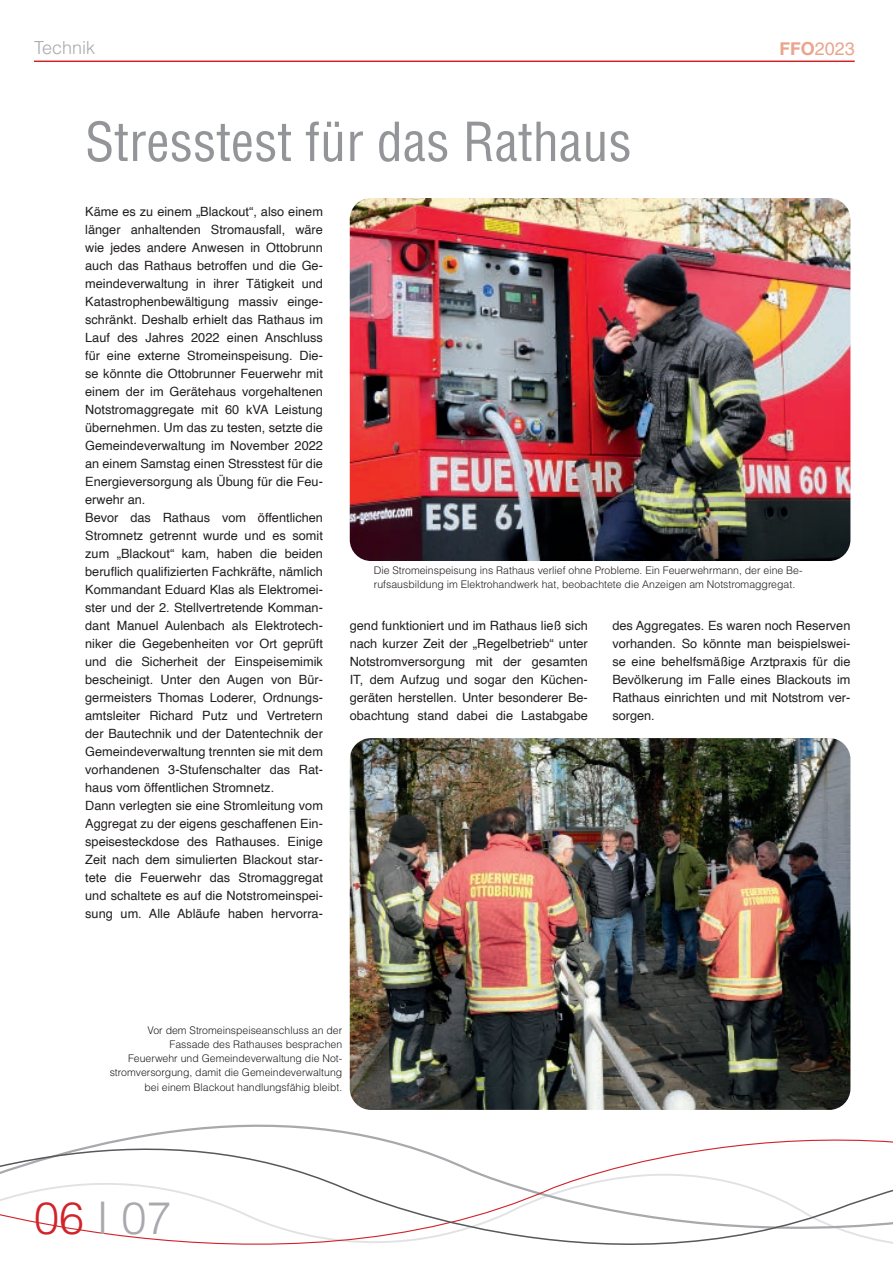
<style>
.page{position:relative;width:893px;height:1263px;background:#fff}
.page>*{position:absolute;margin:0;border:0;box-sizing:border-box;transform-origin:0 0}
.t1{font:condensed 52.5px "Helvetica LT Std";color:#939598}
.t2{font:300 45px "Helvetica LT Std";color:#a8a9ad}
.t3{font:300 18px "Helvetica LT Std";color:#a8a9ad}
.t4{font:18px "Helvetica LT Std";color:#eaa58e}
.t5{font:12.75px/18px "Helvetica";color:#231f20;text-align:justify}
.t6{font:300 10.5px/14.2px "Helvetica LT Std";color:#231f20}
.s1{font-family:"Helvetica Neue";font-weight:700}
.s2{color:#d1232a}
</style>
<div class="page">
<svg style="left:0;top:972px;width:893px;height:273px"></svg>
<hr style="left:34px;top:61px;width:821px;height:1px;background:#d1232a">
<img style="left:350px;top:198px;width:500px;height:363px">
<img style="left:350px;top:738px;width:500px;height:372px">
<h3 class="t3" style="left:34px;top:36px;width:63px">Technik</h3>
<h3 class="t4" style="left:779px;top:38px;width:77px"><span class="s1">FFO</span>2023</h3>
<h1 class="t1" style="left:85px;top:109px;width:548px">Stresstest für das Rathaus</h1>
<p class="t5" style="left:85px;top:203px;width:239px;text-align:left">Käme es zu einem „Blackout“, also einem länger anhaltenden Stromausfall, wäre wie jedes andere Anwesen in Ottobrunn auch das Rathaus betroffen und die Ge&shy;meindeverwaltung in ihrer Tätigkeit und Katastrophenbewältigung massiv einge&shy;schränkt. Deshalb erhielt das Rathaus im Lauf des Jahres 2022 einen Anschluss für eine externe Stromeinspeisung. Die&shy;se könnte die Ottobrunner Feuerwehr mit einem der im Gerätehaus vorgehaltenen Notstromaggregate mit 60 kVA Leistung übernehmen. Um das zu testen, setzte die Gemeindeverwaltung im November 2022 an einem Samstag einen Stresstest für die Energieversorgung als Übung für die Feu&shy;erwehr an.<br>Bevor das Rathaus vom öffentlichen Stromnetz getrennt wurde und es somit zum „Blackout“ kam, haben die beiden beruflich qualifizierten Fachkräfte, nämlich Kommandant Eduard Klas als Elektromei&shy;ster und der 2. Stellvertretende Komman&shy;dant Manuel Aulenbach als Elektrotech&shy;niker die Gegebenheiten vor Ort geprüft und die Sicherheit der Einspeisemimik bescheinigt. Unter den Augen von Bür&shy;germeisters Thomas Loderer, Ordnungs&shy;amtsleiter Richard Putz und Vertretern der Bautechnik und der Datentechnik der Gemeindeverwaltung trennten sie mit dem vorhandenen 3-Stufenschalter das Rat&shy;haus vom öffentlichen Stromnetz.<br>Dann verlegten sie eine Stromleitung vom Aggregat zu der eigens geschaffenen Ein&shy;speisesteckdose des Rathauses. Einige Zeit nach dem simulierten Blackout star&shy;tete die Feuerwehr das Stromaggregat und schaltete es auf die Notstromeinspei&shy;sung um. Alle Abläufe haben hervorra-</p>
<p class="t6" style="left:374px;top:563px;width:430px">Die Stromeinspeisung ins Rathaus verlief ohne Probleme. Ein Feuerwehrmann, der eine Be&shy;rufsausbildung im Elektrohandwerk hat, beobachtete die Anzeigen am Notstromaggregat.</p>
<p class="t5" style="left:350px;top:617px;width:240px">gend funktioniert und im Rathaus ließ sich nach kurzer Zeit der „Regelbetrieb“ unter Notstromversorgung mit der gesamten IT, dem Aufzug und sogar den Küchen&shy;geräten herstellen. Unter besonderer Be&shy;obachtung stand dabei die Lastabgabe</p>
<p class="t5" style="left:612px;top:617px;width:240px">des Aggregates. Es waren noch Reserven vorhanden. So könnte man beispielswei&shy;se eine behelfsmäßige Arztpraxis für die Bevölkerung im Falle eines Blackouts im Rathaus einrichten und mit Notstrom ver&shy;sorgen.</p>
<p class="t6" style="left:110px;top:1023px;width:234px;text-align:right">Vor dem Stromeinspeiseanschluss an der Fassade des Rathauses besprachen<br>Feuerwehr und Gemeindeverwaltung die Not&shy;stromversorgung, damit die Gemeindeverwaltung bei einem Blackout handlungsfähig bleibt.</p>
<h2 class="t2" style="left:34px;top:1190px;width:139px"><span class="s2">06</span> I 07</h2>
</div>
